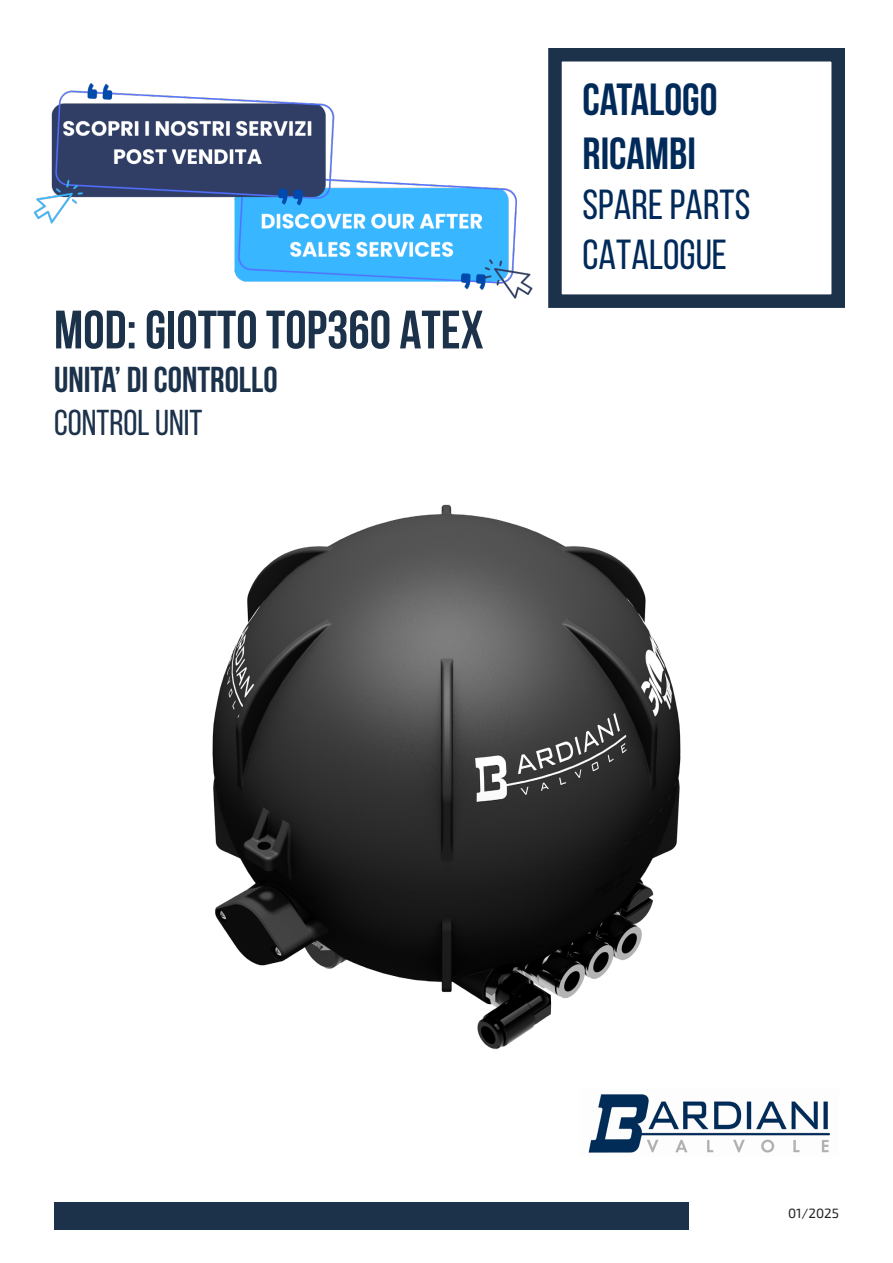
<style>
.page{position:relative;width:893px;height:1263px;background:#fff}
.page>*{position:absolute;margin:0;border:0;box-sizing:border-box;transform-origin:0 0}
.t1{font:700 54px "Bebas Neue";color:#1c324b}
.t2{font:700 45px/54px "Bebas Neue";color:#002a59}
.t3{font:42px/50.4px "Bebas Neue";color:#002a59}
.t4{font:700 36px "Bebas Neue";color:#1c324b}
.t5{font:36px "Bebas Neue";color:#1c324b}
.t6{font:13.5px "Exo Soft";color:#231f20}
</style>
<div class="page">
<img style="left:588px;top:1094px;width:242px;height:59px">
<div style="left:548px;top:48px;width:297px;height:260px;border:14px solid #1c324b"></div>
<img style="left:33px;top:83px;width:500px;height:216px">
<div style="left:55px;top:1202px;width:634px;height:28px;background:#1c324b"></div>
<img style="left:212px;top:504px;width:469px;height:546px">
<p class="t1" style="left:54px;top:300px;width:431px">MOD: GIOTTO TOP360 ATEX</p>
<p class="t4" style="left:54px;top:359px;width:225px">UNITA’ DI CONTROLLO</p>
<p class="t5" style="left:54px;top:403px;width:150px">CONTROL UNIT</p>
<p class="t2" style="left:583px;top:71px;width:137px">CATALOGO<br>RICAMBI</p>
<p class="t3" style="left:583px;top:179px;width:169px">SPARE PARTS<br>CATALOGUE</p>
<p class="t6" style="left:788px;top:1206px;width:52px">01/2025</p>
</div>
